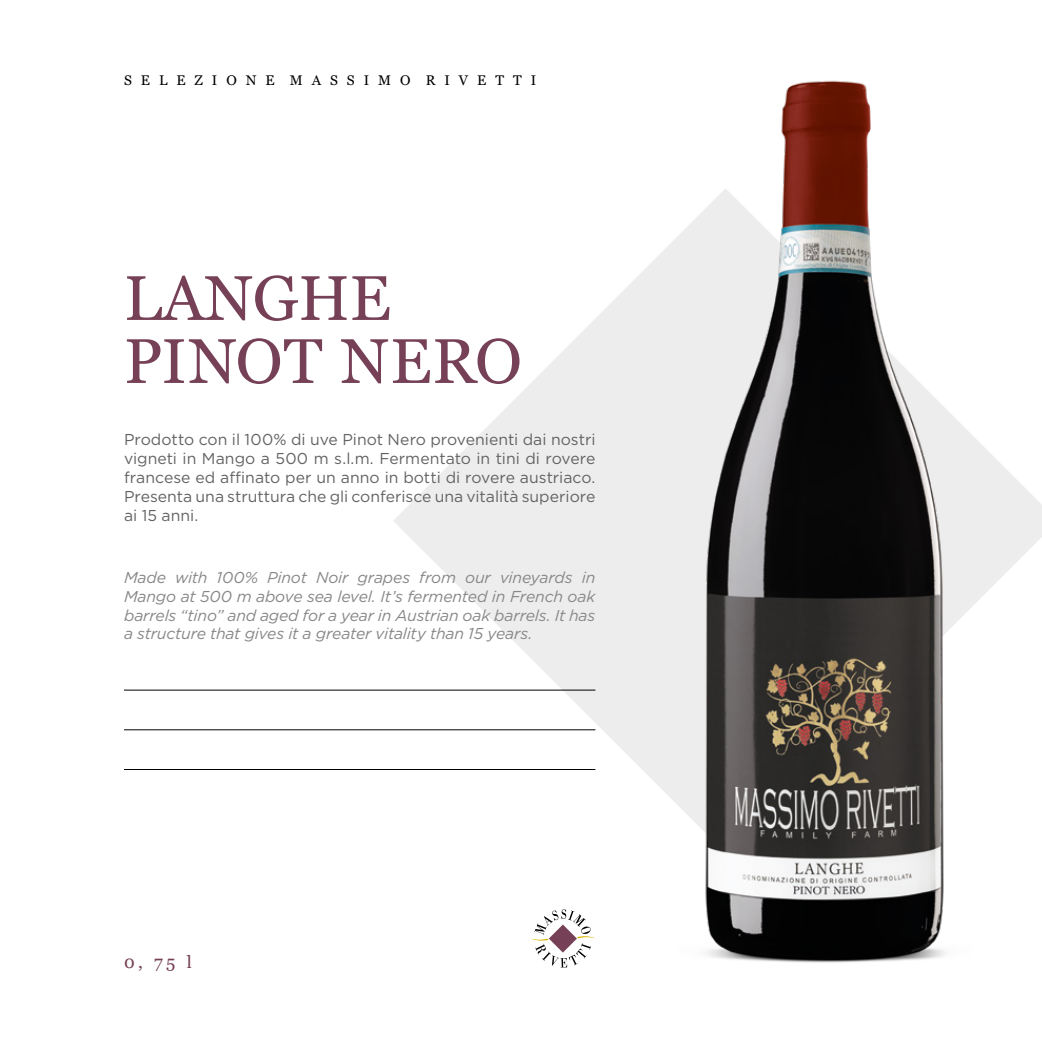
<style>
.page{position:relative;width:1042px;height:1042px;background:#fff}
.page>*{position:absolute;margin:0;border:0;box-sizing:border-box;transform-origin:0 0}
.t1{font:63px/63px "Georgia";color:#764156}
.t2{font:17.5px "Georgia";color:#764156}
.t3{font:15.75px/18.9px "Gotham";color:#646363;text-align:justify}
.t4{font:italic 15.75px/18.9px "Gotham";letter-spacing:-.015em;color:#878787;text-align:justify}
.t5{font:14px "Georgia";color:#000}
</style>
<div class="page">
<svg style="left:393px;top:239px;width:649px;height:563px"></svg>
<img style="left:675px;top:80px;width:295px;height:883px">
<svg style="left:531px;top:909px;width:64px;height:58px"></svg>
<hr style="left:124px;top:769px;width:471px;height:1px;background:#000">
<hr style="left:124px;top:729px;width:471px;height:1px;background:#000">
<hr style="left:124px;top:690px;width:471px;height:1px;background:#000">
<p class="t5" style="left:124px;top:70px;width:414px">S E L E Z I O N E M A S S I M O R I V E T T I</p>
<h1 class="t1" style="left:124px;top:264px;width:399px">LANGHE<br>PINOT NERO</h1>
<p class="t3" style="left:124px;top:429px;width:473px">Prodotto con il 100% di uve Pinot Nero provenienti dai nostri vigneti in Mango a 500 m s.l.m. Fermentato in tini di rovere francese ed affinato per un anno in botti di rovere austriaco.<br>Presenta una struttura che gli conferisce una vitalità superiore ai 15 anni.</p>
<p class="t4" style="left:124px;top:567px;width:473px">Made with 100% Pinot Noir grapes from our vineyards in Mango at 500 m above sea level. It’s fermented in French oak barrels “tino” and aged for a year in Austrian oak barrels. It has a structure that gives it a greater vitality than 15 years.</p>
<p class="t2" style="left:124px;top:949px;width:69px">0, 75 l</p>
</div>
